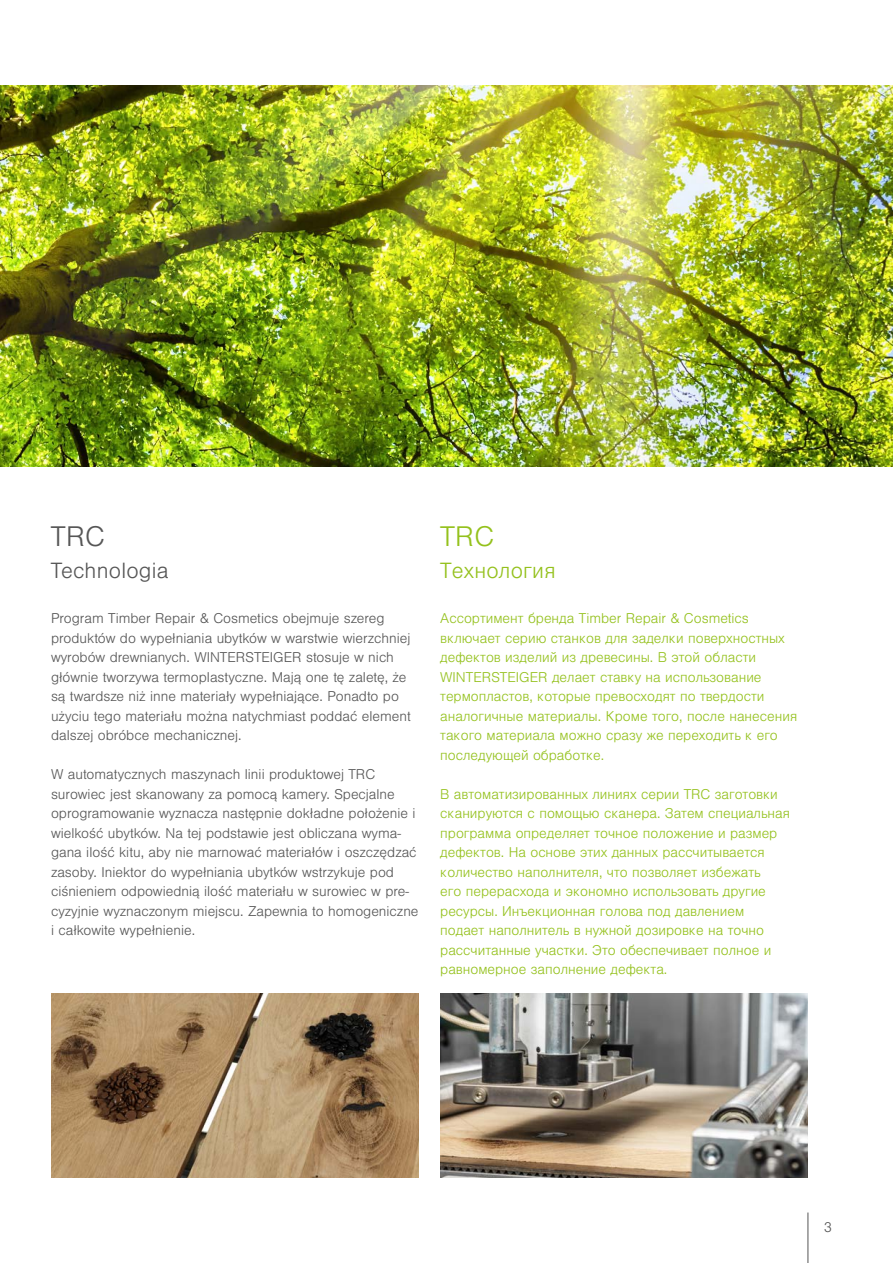
<style>
.page{position:relative;width:893px;height:1263px;background:#fff}
.page>*{position:absolute;margin:0;border:0;box-sizing:border-box;transform-origin:0 0}
.t1{font:300 27px "Nimbus San LOT";color:#94c11c}
.t2{font:300 27px "Nimbus San LOT";color:#565656}
.t3{font:300 21px "Nimbus San LOT";letter-spacing:.01em;color:#565656}
.t4{font:300 21px "Nimbus San LOT";letter-spacing:.01em;color:#94c11c}
.t5{font:300 13.5px/19.5px "Nimbus San LOT";color:#565656}
.t6{font:300 13.5px/19.5px "Nimbus San LOT";color:#94c11c}
</style>
<div class="page">
<img style="left:51px;top:994px;width:368px;height:184px">
<img style="left:440px;top:994px;width:368px;height:184px">
<img style="left:0;top:85px;width:893px;height:382px">
<hr style="left:808px;top:1212px;width:1px;height:51px;background:#565656">
<h1 class="t2" style="left:51px;top:521px;width:55px">TRC</h1>
<h2 class="t3" style="left:51px;top:558px;width:119px">Technologia</h2>
<p class="t5" style="left:51px;top:609px;width:361px">Program Timber Repair &amp; Cosmetics obejmuje szereg produktów do wypełniania ubytków w warstwie wierzchniej wyrobów drewnianych. WINTERSTEIGER stosuje w nich głównie tworzywa termoplastyczne. Mają one tę zaletę, że są twardsze niż inne materiały wypełniające. Ponadto po użyciu tego materiału można natychmiast poddać element dalszej obróbce mechanicznej.</p>
<p class="t5" style="left:51px;top:765px;width:369px">W automatycznych maszynach linii produktowej TRC surowiec jest skanowany za pomocą kamery. Specjalne oprogramowanie wyznacza następnie dokładne położenie i wielkość ubytków. Na tej podstawie jest obliczana wyma&shy;gana ilość kitu, aby nie marnować materiałów i oszczędzać zasoby. Iniektor do wypełniania ubytków wstrzykuje pod ciśnieniem odpowiednią ilość materiału w surowiec w pre&shy;cyzyjnie wyznaczonym miejscu. Zapewnia to homogeniczne i całkowite wypełnienie.</p>
<h1 class="t1" style="left:440px;top:521px;width:55px">TRC</h1>
<h2 class="t4" style="left:440px;top:558px;width:117px">Технология</h2>
<p class="t6" style="left:440px;top:609px;width:358px">Ассортимент бренда Timber Repair &amp; Cosmetics включает серию станков для заделки поверхностных дефектов изделий из древесины. В этой области WINTERSTEIGER делает ставку на использование термопластов, которые превосходят по твердости аналогичные материалы. Кроме того, после нанесения такого материала можно сразу же переходить к его последующей обработке.</p>
<p class="t6" style="left:440px;top:784px;width:351px">В автоматизированных линиях серии TRC заготовки сканируются с помощью сканера. Затем специальная программа определяет точное положение и размер дефектов. На основе этих данных рассчитывается количество наполнителя, что позволяет избежать<br>его перерасхода и экономно использовать другие ресурсы. Инъекционная голова под давлением подает наполнитель в нужной дозировке на точно рассчитанные участки. Это обеспечивает полное и равномерное заполнение дефекта.</p>
<p class="t5" style="left:824px;top:1218px;width:10px">3</p>
</div>
